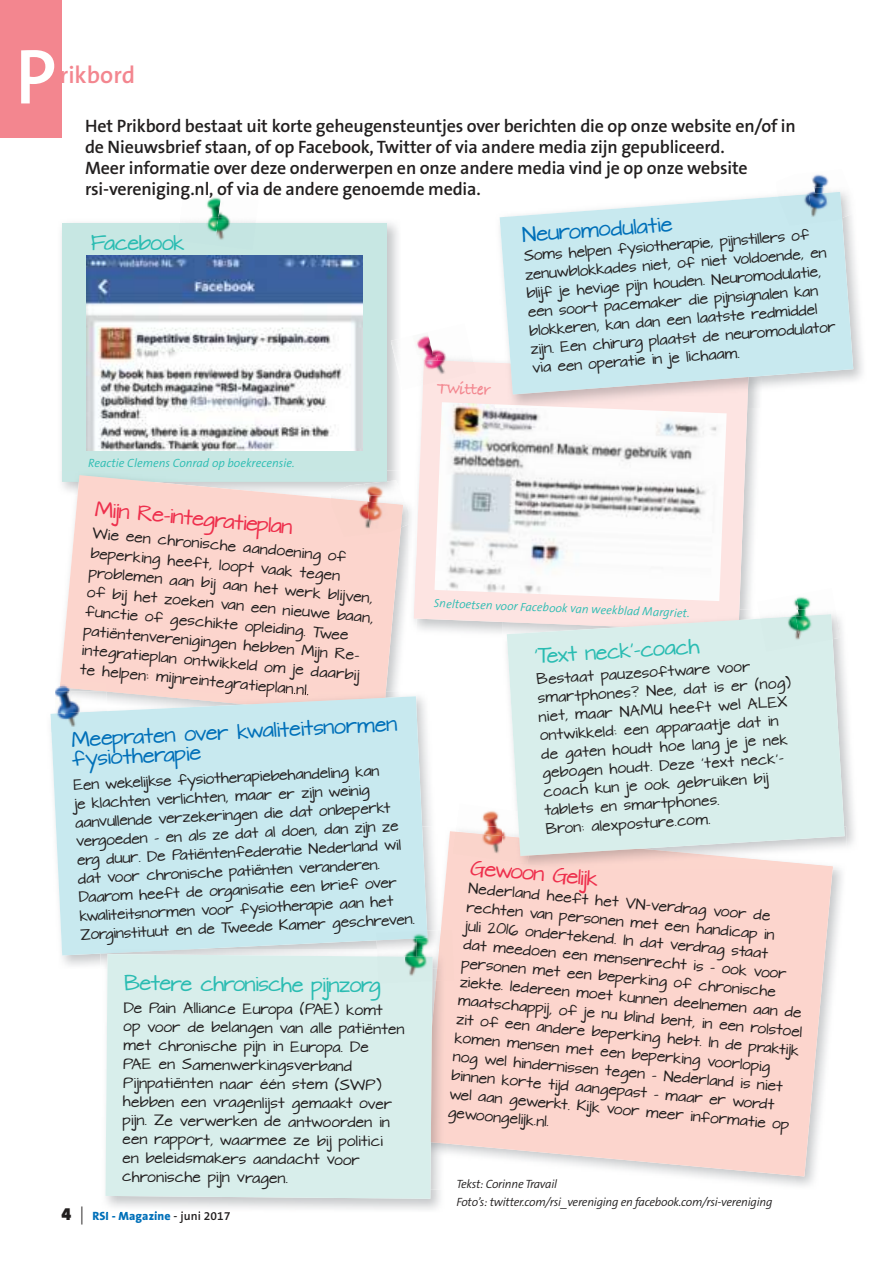
<style>
.page{position:relative;width:893px;height:1263px;background:#fff}
.page>*{position:absolute;margin:0;border:0;box-sizing:border-box;transform-origin:0 0}
.t1{font:600 78.6px "The Sans OT6";color:#fff}
.t2{font:600 24px "The Sans OT6";color:#f3868f}
.t3{font:600 18px/21px "The Sans OT6";letter-spacing:-.01em;color:#221f1f}
.t4{font:18px/19px "Architects Daughter";color:#0070b9}
.t5{font:18px "Architects Daughter";letter-spacing:-.02em;color:#2abcb2}
.t6{font:18px "Architects Daughter";color:#ee2f4c}
.t7{font:18px "Bradley Hand ITCTT Bold";color:#f3868f}
.t8{font:12.75px/18.8px "Architects Daughter";color:#221f1f}
.t9{font:italic 300 12px/18px "The Sans OT4";letter-spacing:-.02em;color:#221f1f}
.t10{font:italic 300 12px "The Sans OT4";color:#2abcb2}
.t11{font:800 12px "The Sans OT8";letter-spacing:.01em;color:#0070b9}
.s1{font-family:"The Sans OT9";font-weight:900;font-size:18px;color:#221f1f}
.s2{font-family:"The Sans OT3";font-weight:300;font-size:18px;color:#221f1f}
.s3{font-family:"The Sans OT6";font-weight:600;color:#221f1f}
</style>
<div class="page">
<svg style="left:441px;top:831px;width:392px;height:345px;background:#fad7d0"></svg>
<img style="left:455px;top:810px;width:47px;height:22px">
<img style="left:453px;top:832px;width:49px;height:28px">
<div style="left:62px;top:223px;width:325px;height:259px;background:#c7e7e3"></div>
<img style="left:221px;top:212px;width:7px;height:6px">
<img style="left:206px;top:197px;width:15px;height:21px">
<img style="left:180px;top:218px;width:76px;height:5px">
<img style="left:218px;top:223px;width:12px;height:17px">
<img style="left:206px;top:223px;width:12px;height:13px">
<svg style="left:416px;top:360px;width:333px;height:271px;background:#f7e3e2"></svg>
<img style="left:433px;top:349px;width:13px;height:6px">
<img style="left:416px;top:335px;width:17px;height:55px">
<img style="left:391px;top:338px;width:10px;height:45px">
<img style="left:438px;top:355px;width:35px;height:6px">
<img style="left:416px;top:355px;width:22px;height:33px">
<img style="left:449px;top:361px;width:27px;height:18px">
<img style="left:423px;top:360px;width:26px;height:25px">
<img style="left:833px;top:826px;width:13px;height:43px">
<img style="left:529px;top:856px;width:304px;height:13px">
<img style="left:502px;top:829px;width:5px;height:7px">
<img style="left:502px;top:836px;width:27px;height:26px">
<img style="left:512px;top:862px;width:65px;height:7px">
<svg style="left:502px;top:862px;width:10px;height:7px"></svg>
<img style="left:502px;top:610px;width:237px;height:17px">
<svg style="left:507px;top:614px;width:338px;height:242px;background:#daece9"></svg>
<img style="left:762px;top:599px;width:36px;height:17px">
<img style="left:796px;top:597px;width:15px;height:13px">
<img style="left:798px;top:610px;width:43px;height:29px">
<svg style="left:757px;top:614px;width:5px;height:5px"></svg>
<img style="left:760px;top:616px;width:41px;height:35px">
<img style="left:796px;top:614px;width:37px;height:31px">
<img style="left:434px;top:402px;width:293px;height:199px">
<img style="left:87px;top:255px;width:276px;height:196px">
<div style="left:0;top:0;width:62px;height:137px;background:#f3868f"></div>
<img style="left:409px;top:504px;width:7px;height:124px">
<img style="left:414px;top:555px;width:2px;height:64px">
<svg style="left:60px;top:475px;width:343px;height:216px;background:#f9d7cf"></svg>
<img style="left:331px;top:495px;width:38px;height:3px">
<img style="left:369px;top:492px;width:40px;height:35px">
<img style="left:330px;top:484px;width:35px;height:11px">
<img style="left:365px;top:480px;width:36px;height:15px">
<img style="left:331px;top:498px;width:40px;height:39px">
<img style="left:367px;top:502px;width:36px;height:32px">
<img style="left:495px;top:363px;width:253px;height:45px">
<img style="left:495px;top:404px;width:94px;height:4px">
<svg style="left:500px;top:194px;width:353px;height:200px;background:#cde9ee"></svg>
<img style="left:812px;top:174px;width:17px;height:13px">
<img style="left:776px;top:187px;width:38px;height:10px">
<img style="left:814px;top:187px;width:40px;height:31px">
<img style="left:778px;top:194px;width:34px;height:32px">
<img style="left:809px;top:192px;width:33px;height:31px">
<img style="left:198px;top:691px;width:111px;height:5px">
<div style="left:51px;top:696px;width:376px;height:259px;background:#c8e9ef"></div>
<img style="left:55px;top:686px;width:5px;height:5px">
<img style="left:60px;top:682px;width:47px;height:9px">
<img style="left:48px;top:696px;width:7px;height:37px">
<img style="left:55px;top:691px;width:52px;height:20px">
<img style="left:51px;top:711px;width:56px;height:21px">
<img style="left:432px;top:1143px;width:14px;height:47px">
<img style="left:432px;top:981px;width:14px;height:162px">
<img style="left:100px;top:949px;width:277px;height:20px">
<img style="left:100px;top:949px;width:95px;height:4px">
<div style="left:105px;top:954px;width:327px;height:245px;background:#d8eeeb"></div>
<img style="left:442px;top:930px;width:12px;height:50px">
<img style="left:377px;top:940px;width:40px;height:16px">
<img style="left:417px;top:930px;width:22px;height:19px">
<svg style="left:439px;top:930px;width:3px;height:19px"></svg>
<img style="left:376px;top:931px;width:51px;height:9px">
<svg style="left:432px;top:969px;width:4px;height:12px"></svg>
<img style="left:436px;top:949px;width:10px;height:32px">
<img style="left:417px;top:949px;width:20px;height:20px">
<img style="left:437px;top:949px;width:4px;height:20px">
<img style="left:377px;top:956px;width:55px;height:27px">
<h1 class="t1" style="left:15px;top:42px;width:43px">P</h1>
<h2 class="t2" style="left:60px;top:64px;width:77px">rikbord</h2>
<p class="t3" style="left:85px;top:117px;width:712px">Het Prikbord bestaat uit korte geheugensteuntjes over berichten die op onze website en/of in de Nieuwsbrief staan, of op Facebook, Twitter of via andere media zijn gepubliceerd.<br>Meer informatie over deze onderwerpen en onze andere media vind je op onze website rsi-vereniging.nl, of via de andere genoemde media.</p>
<h3 class="t5" style="left:91px;top:233px;width:95px">Facebook</h3>
<h3 class="t4" style="left:522px;top:228px;width:152px;rotate:-4deg">Neuromodulatie</h3>
<p class="t8" style="left:523px;top:248px;width:308px;rotate:-4deg">Soms helpen fysiotherapie, pijnstillers of zenuwblokkades niet, of niet voldoende, en blijf je hevige pijn houden. Neuromodulatie, een soort pacemaker die pijnsignalen kan blokkeren, kan dan een laatste redmiddel zijn. Een chirurg plaatst de neuromodulator via een operatie in je lichaam.</p>
<h3 class="t7" style="left:437px;top:376px;width:55px;rotate:2deg">Twitter</h3>
<p class="t10" style="left:88px;top:458px;width:208px">Reactie Clemens Conrad op boekrecensie.</p>
<h3 class="t6" style="left:96px;top:499px;width:200px;rotate:5deg">Mijn Re-integratieplan</h3>
<p class="t8" style="left:93px;top:526px;width:289px;line-height:19.5px;rotate:5deg">Wie een chronische aandoening of beperking heeft, loopt vaak tegen problemen aan bij aan het werk blijven, of bij het zoeken van een nieuwe baan, functie of geschikte opleiding. Twee patiëntenverenigingen hebben Mijn Re&shy;integratieplan ontwikkeld om je daarbij te helpen: mijnreintegratieplan.nl.</p>
<h3 class="t4" style="left:71px;top:733px;width:328px;rotate:-3deg">Meepraten over kwaliteitsnormen fysiotherapie</h3>
<p class="t8" style="left:73px;top:778px;width:336px;rotate:-3deg">Een wekelijkse fysiotherapiebehandeling kan<br>je klachten verlichten, maar er zijn weinig aanvullende verzekeringen die dat onbeperkt vergoeden - en als ze dat al doen, dan zijn ze erg duur. De Patiëntenfederatie Nederland wil dat voor chronische patiënten veranderen.<br>Daarom heeft de organisatie een brief over kwaliteitsnormen voor fysiotherapie aan het Zorginstituut en de Tweede Kamer geschreven.</p>
<h3 class="t5" style="left:124px;top:974px;width:258px">Betere chronische pijnzorg</h3>
<p class="t8" style="left:124px;top:999px;width:283px;rotate:1deg">De Pain Alliance Europa (PAE) komt<br>op voor de belangen van alle patiënten met chronische pijn in Europa. De<br>PAE en Samenwerkingsverband Pijnpatiënten naar één stem (SWP) hebben een vragenlijst gemaakt over pijn. Ze verwerken de antwoorden in een rapport, waarmee ze bij politici<br>en beleidsmakers aandacht voor chronische pijn vragen.</p>
<p class="t11" style="left:62px;top:1210px;width:170px"><span class="s1">4</span> <span class="s2">|</span> RSI - Magazine <span class="s3">- juni 2017</span></p>
<p class="t10" style="left:434px;top:598px;width:258px;rotate:2deg">Sneltoetsen voor Facebook van weekblad Margriet.</p>
<h3 class="t5" style="left:534px;top:647px;width:166px;rotate:-4deg">‘Text neck’-coach</h3>
<p class="t8" style="left:536px;top:671px;width:255px;rotate:-3deg">Bestaat pauzesoftware voor smartphones? Nee, dat is er (nog) niet, maar NAMU heeft wel ALEX ontwikkeld: een apparaatje dat in de gaten houdt hoe lang je je nek gebogen houdt. Deze ‘text neck’- coach kun je ook gebruiken bij tablets en smartphones.<br>Bron: alexposture.com.</p>
<h3 class="t6" style="left:471px;top:858px;width:129px;rotate:5deg">Gewoon Gelijk</h3>
<p class="t8" style="left:469px;top:881px;width:344px;rotate:5deg">Nederland heeft het VN-verdrag voor de rechten van personen met een handicap in<br>juli 2016 ondertekend. In dat verdrag staat<br>dat meedoen een mensenrecht is – ook voor personen met een beperking of<br>ziekte. Iedereen moet kunnen deelnemen aan de</p>
<p class="t8" style="left:699px;top:977px;width:79px;rotate:5deg">chronische</p>
<p class="t8" style="left:458px;top:994px;width:347px;rotate:5deg">maatschappij, of je nu blind bent, in een rolstoel zit of een andere beperking hebt. In de praktijk komen mensen met een beperking voorlopig<br>nog wel hindernissen tegen - Nederland is niet binnen korte tijd aangepast - maar er wordt wel aan gewerkt. Kijk voor meer informatie op gewoongelijk.nl.</p>
<p class="t9" style="left:456px;top:1176px;width:318px">Tekst: Corinne Travail<br>Foto’s: twitter.com/rsi_vereniging en facebook.com/rsi-vereniging</p>
</div>
